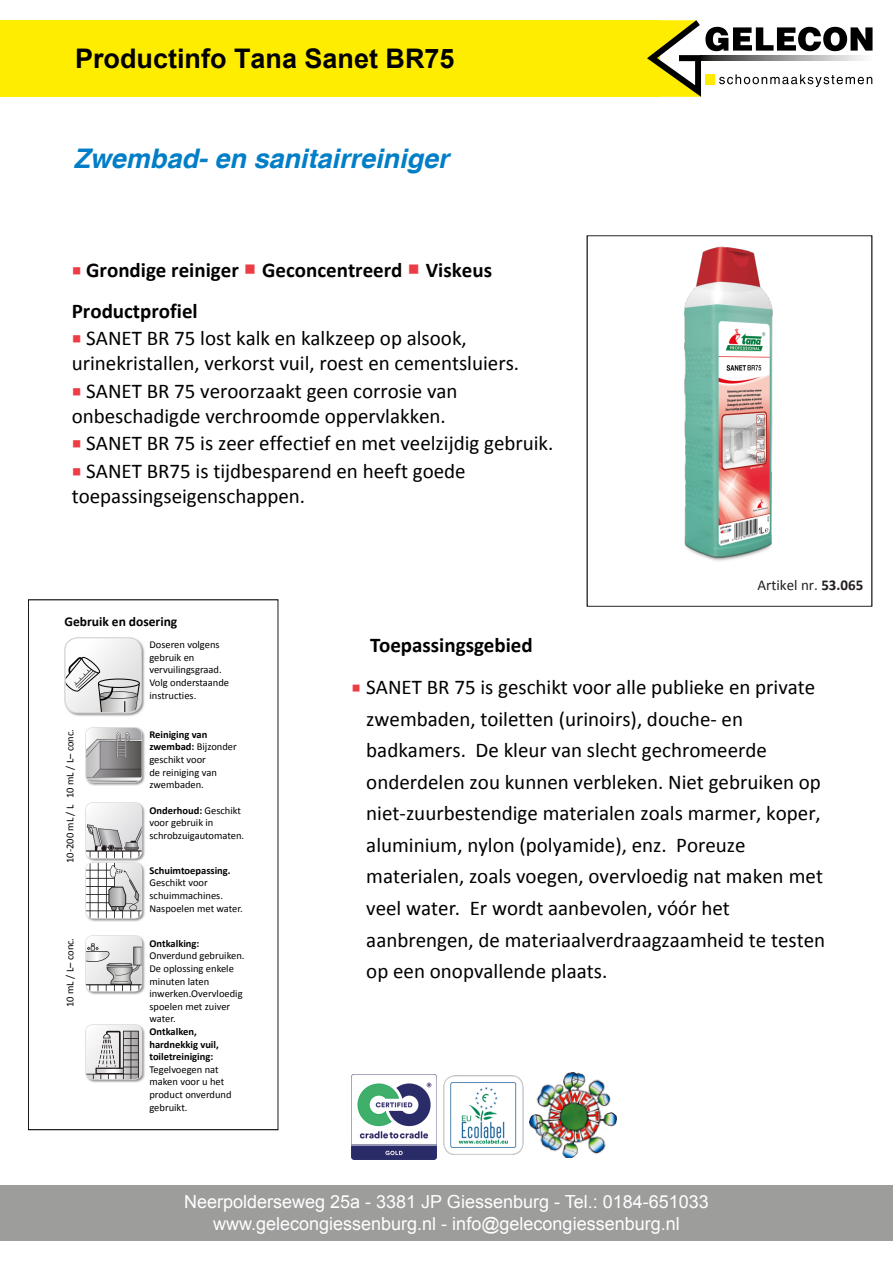
<style>
.page{position:relative;width:893px;height:1263px;background:#fff}
.page>*{position:absolute;margin:0;border:0;box-sizing:border-box;transform-origin:0 0}
.t1{font:italic 700 27px "Helvetica";color:#007ec7}
.t2{font:700 27px "Arial";color:#000}
.t3{font:21px/31.5px "Calibri";color:#000}
.t4{font:700 21px/41.5px "Calibri";color:#000}
.t5{font:18px/21.6px "Arial";color:#fff;text-align:center}
.t6{font:15px "Calibri";color:#231f20}
.t7{font:700 13.5px "Calibri";color:#000}
.t8{font:10.5px/12.6px "Calibri";color:#000}
.t9{font:700 10.5px/12.6px "Calibri";color:#000}
.s1{font-style:inherit}
.s2{font-family:"Arial Unicode MS";font-weight:400;font-size:16.5px;color:#ee3c45}
.s3{font-family:"Arial Unicode MS";font-weight:400;color:#ee3c45}
.s4{font-family:"Arial Unicode MS";font-size:16.5px;color:#ee3c45}
.s5{font-weight:700}
.s6{font-family:"Arial Unicode MS";font-size:15.75px;color:#ee3c45}
</style>
<div class="page">
<div style="left:0;top:20px;width:659px;height:77px;background:#ffed00"></div>
<svg style="left:647px;top:20px;width:225px;height:77px"></svg>
<svg style="left:700px;top:55px;width:172px;height:6px"></svg>
<div style="left:705px;top:74px;width:10px;height:10px;background:#ffed00"></div>
<div style="left:0;top:1185px;width:893px;height:56px;background:#9d9d9c"></div>
<div style="left:28px;top:599px;width:250px;height:531px;border:1px solid #000"></div>
<img style="left:352px;top:1074px;width:85px;height:85px">
<img style="left:443px;top:1075px;width:81px;height:80px">
<img style="left:529px;top:1072px;width:87px;height:85px">
<img style="left:684px;top:246px;width:89px;height:315px">
<img style="left:64px;top:637px;width:81px;height:79px">
<img style="left:86px;top:727px;width:59px;height:58px">
<img style="left:86px;top:803px;width:59px;height:58px">
<img style="left:86px;top:863px;width:59px;height:58px">
<img style="left:86px;top:936px;width:59px;height:58px">
<img style="left:86px;top:1024px;width:59px;height:58px">
<p class="t2" style="left:75px;top:40px;width:381px"><span class="s1">Productinfo</span> Tana Sanet BR75</p>
<p class="t1" style="left:73px;top:142px;width:377px">Zwembad- en sanitairreiniger</p>
<p class="t4" style="left:72px;top:249px;width:422px"><span class="s2">■</span> Grondige reiniger <span class="s3">■</span> Geconcentreerd <span class="s3">■</span> Viskeus<br>Productprofiel</p>
<p class="t3" style="left:72px;top:326px;width:449px;line-height:25.2px"><span class="s4">■</span> SANET BR 75 lost kalk en kalkzeep op alsook, urinekristallen, verkorst vuil, roest en cementsluiers.</p>
<p class="t3" style="left:72px;top:378px;width:387px;line-height:25.2px"><span class="s4">■</span> SANET BR 75 veroorzaakt geen corrosie van onbeschadigde verchroomde oppervlakken.</p>
<p class="t3" style="left:72px;top:428px;width:483px"><span class="s4">■</span> SANET BR 75 is zeer effectief en met veelzijdig gebruik.</p>
<p class="t3" style="left:72px;top:458px;width:395px;line-height:25.2px"><span class="s4">■</span> SANET BR75 is tijdbesparend en heeft goede toepassingseigenschappen.</p>
<p class="t6" style="left:757px;top:575px;width:107px">Artikel nr. <span class="s5">53.065</span></p>
<p class="t7" style="left:64px;top:613px;width:114px">Gebruik en dosering</p>
<p class="t8" style="left:149px;top:638px;width:81px">Doseren volgens gebruik en vervuilingsgraad.<br>Volg onderstaande instructies.</p>
<p class="t8" style="left:64px;top:798px;width:71px;rotate:-90deg">10 mL / L– conc.</p>
<p class="t8" style="left:149px;top:728px;width:89px"><span class="s5">Reiniging van zwembad:</span> Bijzonder geschikt voor<br>de reiniging van zwembaden.</p>
<p class="t8" style="left:64px;top:863px;width:60px;rotate:-90deg">10-200 mL / L</p>
<p class="t8" style="left:149px;top:804px;width:96px"><span class="s5">Onderhoud:</span> Geschikt voor gebruik in schrobzuigautomaten.</p>
<p class="t9" style="left:149px;top:864px;width:83px">Schuimtoepassing.</p>
<p class="t8" style="left:149px;top:877px;width:95px">Geschikt voor schuimmachines.<br>Naspoelen met water.</p>
<p class="t8" style="left:64px;top:1007px;width:71px;rotate:-90deg">10 mL / L– conc.</p>
<p class="t9" style="left:149px;top:937px;width:52px">Ontkalking:</p>
<p class="t8" style="left:149px;top:950px;width:97px">Onverdund gebruiken.<br>De oplossing enkele minuten laten inwerken.Overvloedig spoelen met zuiver water.</p>
<p class="t9" style="left:149px;top:1025px;width:71px">Ontkalken, hardnekkig vuil, toiletreiniging:</p>
<p class="t8" style="left:149px;top:1063px;width:84px">Tegelvoegen nat maken voor u het product onverdund gebruikt.</p>
<p class="t4" style="left:370px;top:624px;width:164px">Toepassingsgebied</p>
<p class="t3" style="left:366px;top:672px;width:460px;text-indent:-15px"><span class="s6">■</span> SANET BR 75 is geschikt voor alle publieke en private zwembaden, toiletten (urinoirs), douche- en badkamers. De kleur van slecht gechromeerde onderdelen zou kunnen verbleken. Niet gebruiken op niet-zuurbestendige materialen zoals marmer, koper, aluminium, nylon (polyamide), enz. Poreuze materialen, zoals voegen, overvloedig nat maken met veel water. Er wordt aanbevolen, vóór het aanbrengen, de materiaalverdraagzaamheid te testen op een onopvallende plaats.</p>
<p class="t5" style="left:184px;top:1191px;width:526px">Neerpolderseweg 25a - 3381 JP Giessenburg - Tel.: 0184-651033 www.gelecongiessenburg.nl - info@gelecongiessenburg.nl</p>
</div>
